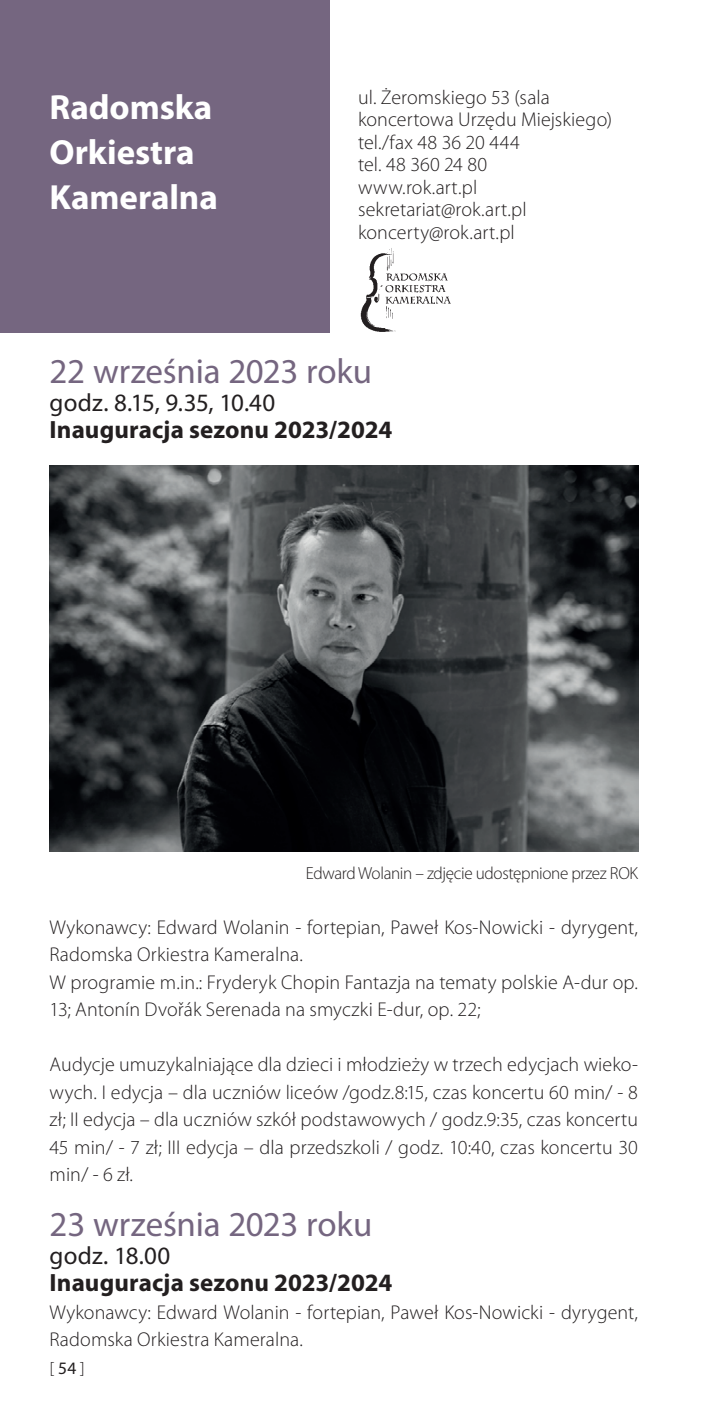
<style>
.page{position:relative;width:709px;height:1418px;background:#fff}
.page>*{position:absolute;margin:0;border:0;box-sizing:border-box;transform-origin:0 0}
.t1{font:35px "Myriad Pro";letter-spacing:-.005em;color:#756680}
.t2{font:700 35px/45px "Myriad Pro";color:#fff}
.t3{font:700 25px "Myriad Pro";letter-spacing:.005em;color:#231f20}
.t4{font:25px "Myriad Pro";letter-spacing:.005em;color:#231f20}
.t5{font:300 20px/27.5px "Myriad Pro";letter-spacing:.005em;color:#231f20}
.t6{font:300 17.5px "Myriad Pro";letter-spacing:-.02em;color:#231f20}
.s1{font-weight:400}
</style>
<div class="page">
<img style="left:360px;top:248px;width:91px;height:84px">
<div style="left:0;top:0;width:330px;height:332px;background:#756680"></div>
<img style="left:50px;top:466px;width:588px;height:385px">
<h1 class="t2" style="left:50px;top:84px;width:170px">Radomska<br>Orkiestra<br>Kameralna</h1>
<p class="t5" style="left:358px;top:86px;width:256px;line-height:22.5px">ul. Żeromskiego 53 (sala koncertowa Urzędu Miejskiego) tel./fax 48 36 20 444<br>tel. 48 360 24 80<br>www.rok.art.pl sekretariat@rok.art.pl koncerty@rok.art.pl</p>
<h1 class="t1" style="left:50px;top:350px;width:324px">22 września 2023 roku</h1>
<p class="t4" style="left:50px;top:387px;width:227px">godz. 8.15, 9.35, 10.40</p>
<p class="t3" style="left:50px;top:413px;width:344px">Inauguracja sezonu 2023/2024</p>
<p class="t6" style="left:306px;top:862px;width:334px">Edward Wolanin – zdjęcie udostępnione przez ROK</p>
<p class="t5" style="left:50px;top:913px;width:590px">Wykonawcy: Edward Wolanin - fortepian, Paweł Kos-Nowicki - dyrygent, Radomska Orkiestra Kameralna.<br>W programie m.in.: Fryderyk Chopin Fantazja na tematy polskie A-dur op.<br>13; Antonín Dvořák Serenada na smyczki E-dur, op. 22;</p>
<p class="t5" style="left:50px;top:1050px;width:590px;text-align:justify">Audycje umuzykalniające dla dzieci i młodzieży w trzech edycjach wieko&shy;wych. I edycja – dla uczniów liceów /godz.8:15, czas koncertu 60 min/ - 8 zł; II edycja – dla uczniów szkół podstawowych / godz.9:35, czas koncertu 45 min/ - 7 zł; III edycja – dla przedszkoli / godz. 10:40, czas koncertu 30 min/ - 6 zł.</p>
<h1 class="t1" style="left:50px;top:1202px;width:324px">23 września 2023 roku</h1>
<p class="t4" style="left:50px;top:1239px;width:122px">godz. 18.00</p>
<p class="t3" style="left:50px;top:1266px;width:344px">Inauguracja sezonu 2023/2024</p>
<p class="t5" style="left:50px;top:1298px;width:590px">Wykonawcy: Edward Wolanin - fortepian, Paweł Kos-Nowicki - dyrygent,<br>Radomska Orkiestra Kameralna.</p>
<p class="t6" style="left:50px;top:1357px;width:37px">[ <span class="s1">54</span> ]</p>
</div>
